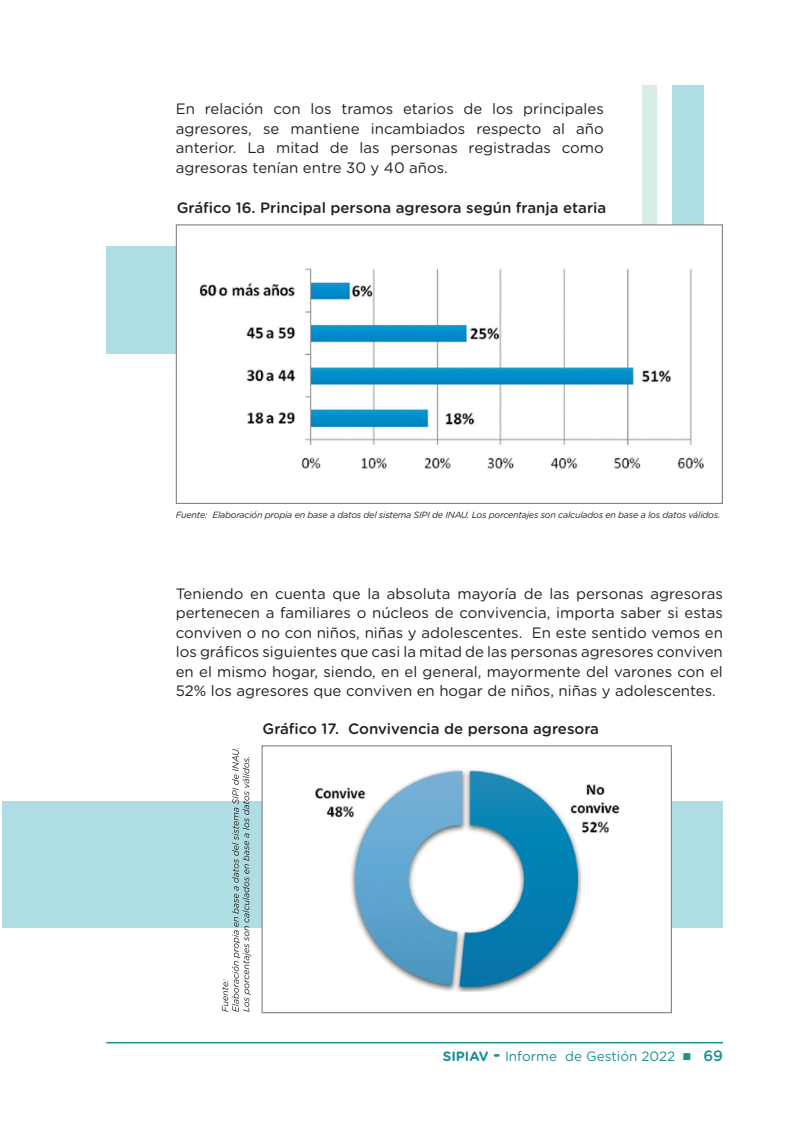
<style>
.page{position:relative;width:808px;height:1127px;background:#fff}
.page>*{position:absolute;margin:0;border:0;box-sizing:border-box;transform-origin:0 0}
.t1{font:15px/19.5px "Gotham Rounded";color:#231f20;text-align:justify}
.t2{font:500 15px "Gotham Rounded";color:#231f20}
.t3{font:13.5px "Gotham Rounded";color:#1d9092}
.t4{font:italic 9px "Gotham Rounded";letter-spacing:-.025em;color:#231f20}
.s1{font-weight:700}
.s2{font-weight:700;font-size:18px}
.s3{font-weight:500;font-size:15px}
</style>
<div class="page">
<hr style="left:106px;top:1042px;width:617px;height:1px;background:#198d8e">
<div style="left:642px;top:85px;width:15px;height:347px;background:#d7ede6"></div>
<div style="left:672px;top:85px;width:32px;height:347px;background:#aedee4"></div>
<div style="left:106px;top:246px;width:347px;height:108px;background:#aedee4"></div>
<div style="left:176px;top:224px;width:547px;height:280px;background:#fff;border:1px solid #808285"></div>
<div style="left:2px;top:801px;width:721px;height:126px;background:#aedee4"></div>
<div style="left:261px;top:745px;width:411px;height:268px;background:#fff;border:1px solid #808285"></div>
<img style="left:199px;top:268px;width:505px;height:201px">
<img style="left:315px;top:769px;width:305px;height:223px">
<svg style="left:222px;top:748px;width:29px;height:264px"></svg>
<p class="t1" style="left:176px;top:98px;width:430px">En relación con los tramos etarios de los principales agresores, se mantiene incambiados respecto al año anterior. La mitad de las personas registradas como agresoras tenían entre 30 y 40 años.</p>
<p class="t2" style="left:177px;top:197px;width:431px">Gráfico 16. Principal persona agresora según franja etaria</p>
<p class="t4" style="left:176px;top:508px;width:546px">Fuente: Elaboración propia en base a datos del sistema SIPI de INAU. Los porcentajes son calculados en base a los datos válidos.</p>
<p class="t1" style="left:176px;top:583px;width:549px">Teniendo en cuenta que la absoluta mayoría de las personas agresoras pertenecen a familiares o núcleos de convivencia, importa saber si estas conviven o no con niños, niñas y adolescentes. En este sentido vemos en los gráficos siguientes que casi la mitad de las personas agresores conviven en el mismo hogar, siendo, en el general, mayormente del varones con el 52% los agresores que conviven en hogar de niños, niñas y adolescentes.</p>
<p class="t2" style="left:263px;top:718px;width:338px">Gráfico 17. Convivencia de persona agresora</p>
<p class="t3" style="left:443px;top:1047px;width:282px"><span class="s1">SIPIAV</span> <span class="s2">-</span> Informe de Gestión 2022 ■ <span class="s3">69</span></p>
</div>
